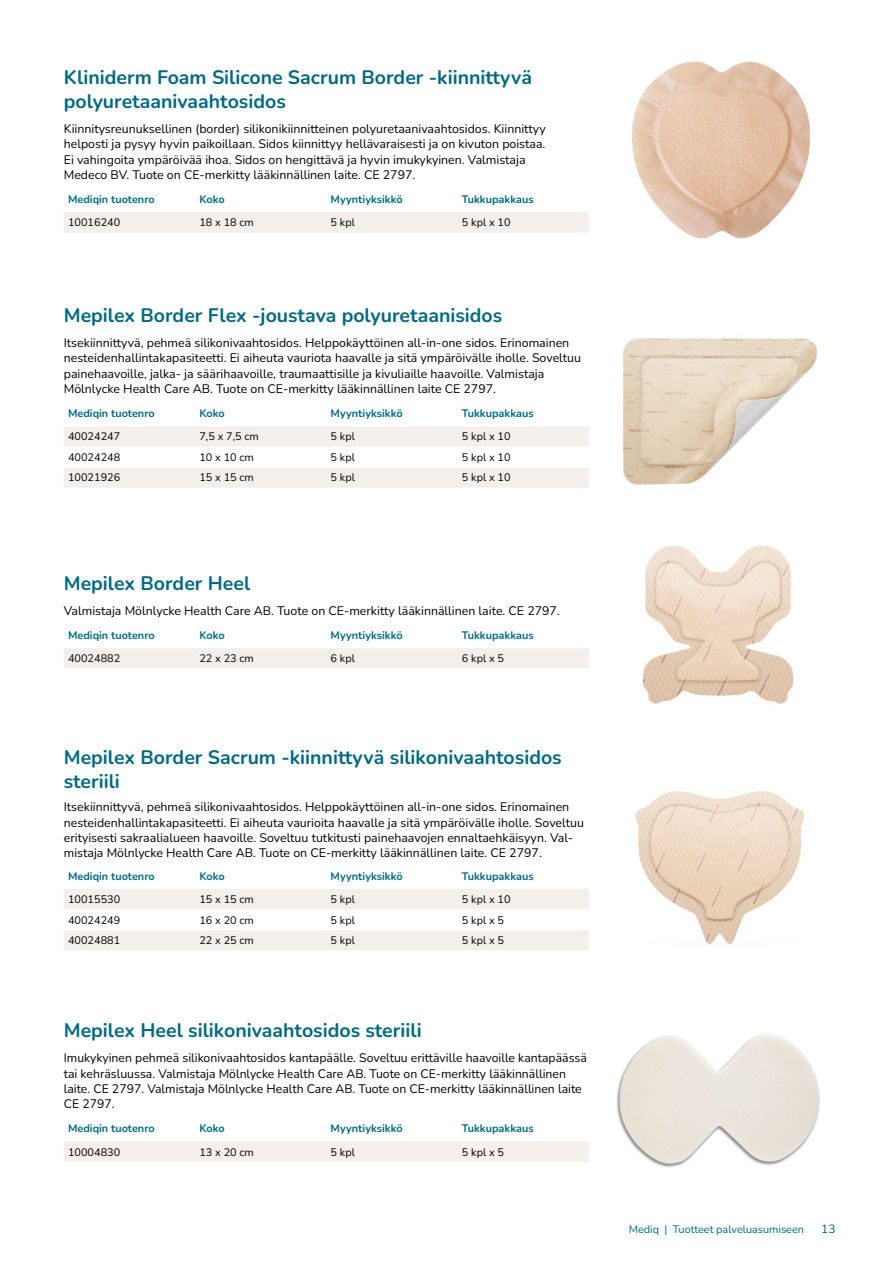
<style>
.page{position:relative;width:893px;height:1263px;background:#fff}
.page>*{position:absolute;margin:0;border:0;box-sizing:border-box;transform-origin:0 0}
.t1{font:700 19.5px/24px "Nunito";color:#006980}
.t2{font:12.3px/15.3px "Nunito";color:#000}
.t3{font:12px "Nunito";color:#006980}
.t4{font:10.8px "Nunito";color:#000}
.t5{font:700 10.8px "Nunito";color:#006980}
.t6{font:10.8px "Nunito";color:#006980}
</style>
<div class="page">
<img style="left:631px;top:61px;width:179px;height:178px">
<div style="left:64px;top:212px;width:525px;height:21px;background:#f5efeb"></div>
<svg style="left:64px;top:426px;width:525px;height:62px"></svg>
<img style="left:622px;top:338px;width:196px;height:147px">
<img style="left:642px;top:545px;width:152px;height:159px">
<div style="left:64px;top:648px;width:525px;height:21px;background:#f5efeb"></div>
<svg style="left:64px;top:889px;width:525px;height:61px"></svg>
<img style="left:635px;top:791px;width:170px;height:153px">
<div style="left:64px;top:1142px;width:525px;height:20px;background:#f5efeb"></div>
<img style="left:616px;top:1034px;width:204px;height:134px">
<h1 class="t1" style="left:64px;top:64px;width:470px">Kliniderm Foam Silicone Sacrum Border -kiinnittyvä polyuretaanivaahtosidos</h1>
<p class="t2" style="left:64px;top:120px;width:484px">Kiinnitysreunuksellinen (border) silikonikiinnitteinen polyuretaanivaahtosidos. Kiinnittyy helposti ja pysyy hyvin paikoillaan. Sidos kiinnittyy hellävaraisesti ja on kivuton poistaa.<br>Ei vahingoita ympäröivää ihoa. Sidos on hengittävä ja hyvin imukykyinen. Valmistaja Medeco BV. Tuote on CE-merkitty lääkinnällinen laite. CE 2797.</p>
<p class="t5" style="left:68px;top:191px;width:88px">Mediqin tuotenro</p>
<p class="t5" style="left:199px;top:191px;width:27px">Koko</p>
<p class="t5" style="left:331px;top:191px;width:74px">Myyntiyksikkö</p>
<p class="t5" style="left:462px;top:191px;width:73px">Tukkupakkaus</p>
<p class="t4" style="left:68px;top:215px;width:54px">10016240</p>
<p class="t4" style="left:199px;top:215px;width:56px">18 x 18 cm</p>
<p class="t4" style="left:331px;top:215px;width:26px">5 kpl</p>
<p class="t4" style="left:462px;top:215px;width:50px">5 kpl x 10</p>
<h1 class="t1" style="left:64px;top:302px;width:440px">Mepilex Border Flex -joustava polyuretaanisidos</h1>
<p class="t2" style="left:64px;top:335px;width:519px">Itsekiinnittyvä, pehmeä silikonivaahtosidos. Helppokäyttöinen all-in-one sidos. Erinomainen nesteidenhallintakapasiteetti. Ei aiheuta vauriota haavalle ja sitä ympäröivälle iholle. Soveltuu painehaavoille, jalka- ja säärihaavoille, traumaattisille ja kivuliaille haavoille. Valmistaja Mölnlycke Health Care AB. Tuote on CE-merkitty lääkinnällinen laite CE 2797.</p>
<p class="t5" style="left:68px;top:406px;width:88px">Mediqin tuotenro</p>
<p class="t5" style="left:199px;top:406px;width:27px">Koko</p>
<p class="t5" style="left:331px;top:406px;width:74px">Myyntiyksikkö</p>
<p class="t5" style="left:462px;top:406px;width:73px">Tukkupakkaus</p>
<p class="t4" style="left:68px;top:429px;width:54px">40024247</p>
<p class="t4" style="left:199px;top:429px;width:61px">7,5 x 7,5 cm</p>
<p class="t4" style="left:331px;top:429px;width:26px">5 kpl</p>
<p class="t4" style="left:462px;top:429px;width:50px">5 kpl x 10</p>
<p class="t4" style="left:68px;top:450px;width:54px">40024248</p>
<p class="t4" style="left:199px;top:450px;width:56px">10 x 10 cm</p>
<p class="t4" style="left:331px;top:450px;width:26px">5 kpl</p>
<p class="t4" style="left:462px;top:450px;width:50px">5 kpl x 10</p>
<p class="t4" style="left:68px;top:470px;width:54px">10021926</p>
<p class="t4" style="left:199px;top:470px;width:56px">15 x 15 cm</p>
<p class="t4" style="left:331px;top:470px;width:26px">5 kpl</p>
<p class="t4" style="left:462px;top:470px;width:50px">5 kpl x 10</p>
<h1 class="t1" style="left:64px;top:570px;width:188px">Mepilex Border Heel</h1>
<p class="t2" style="left:64px;top:603px;width:498px">Valmistaja Mölnlycke Health Care AB. Tuote on CE-merkitty lääkinnällinen laite. CE 2797.</p>
<p class="t5" style="left:68px;top:627px;width:88px">Mediqin tuotenro</p>
<p class="t5" style="left:199px;top:627px;width:27px">Koko</p>
<p class="t5" style="left:331px;top:627px;width:74px">Myyntiyksikkö</p>
<p class="t5" style="left:462px;top:627px;width:73px">Tukkupakkaus</p>
<p class="t4" style="left:68px;top:651px;width:54px">40024882</p>
<p class="t4" style="left:199px;top:651px;width:56px">22 x 23 cm</p>
<p class="t4" style="left:331px;top:651px;width:26px">6 kpl</p>
<p class="t4" style="left:462px;top:651px;width:44px">6 kpl x 5</p>
<h1 class="t1" style="left:64px;top:744px;width:499px">Mepilex Border Sacrum -kiinnittyvä silikonivaahtosidos steriili</h1>
<p class="t2" style="left:64px;top:799px;width:522px">Itsekiinnittyvä, pehmeä silikonivaahtosidos. Helppokäyttöinen all-in-one sidos. Erinomainen nesteidenhallintakapasiteetti. Ei aiheuta vaurioita haavalle ja sitä ympäröivälle iholle. Soveltuu erityisesti sakraalialueen haavoille. Soveltuu tutkitusti painehaavojen ennaltaehkäisyyn. Val&shy;mistaja Mölnlycke Health Care AB. Tuote on CE-merkitty lääkinnällinen laite. CE 2797.</p>
<p class="t5" style="left:68px;top:868px;width:88px">Mediqin tuotenro</p>
<p class="t5" style="left:199px;top:868px;width:27px">Koko</p>
<p class="t5" style="left:331px;top:868px;width:74px">Myyntiyksikkö</p>
<p class="t5" style="left:462px;top:868px;width:73px">Tukkupakkaus</p>
<p class="t4" style="left:68px;top:892px;width:54px">10015530</p>
<p class="t4" style="left:199px;top:892px;width:56px">15 x 15 cm</p>
<p class="t4" style="left:331px;top:892px;width:26px">5 kpl</p>
<p class="t4" style="left:462px;top:892px;width:50px">5 kpl x 10</p>
<p class="t4" style="left:68px;top:912px;width:54px">40024249</p>
<p class="t4" style="left:199px;top:912px;width:56px">16 x 20 cm</p>
<p class="t4" style="left:331px;top:912px;width:26px">5 kpl</p>
<p class="t4" style="left:462px;top:912px;width:44px">5 kpl x 5</p>
<p class="t4" style="left:68px;top:933px;width:54px">40024881</p>
<p class="t4" style="left:199px;top:933px;width:56px">22 x 25 cm</p>
<p class="t4" style="left:331px;top:933px;width:26px">5 kpl</p>
<p class="t4" style="left:462px;top:933px;width:44px">5 kpl x 5</p>
<h1 class="t1" style="left:64px;top:1017px;width:359px">Mepilex Heel silikonivaahtosidos steriili</h1>
<p class="t2" style="left:64px;top:1050px;width:525px">Imukykyinen pehmeä silikonivaahtosidos kantapäälle. Soveltuu erittäville haavoille kantapäässä tai kehräsluussa. Valmistaja Mölnlycke Health Care AB. Tuote on CE-merkitty lääkinnällinen laite. CE 2797. Valmistaja Mölnlycke Health Care AB. Tuote on CE-merkitty lääkinnällinen laite CE 2797.</p>
<p class="t5" style="left:68px;top:1121px;width:88px">Mediqin tuotenro</p>
<p class="t5" style="left:199px;top:1121px;width:27px">Koko</p>
<p class="t5" style="left:331px;top:1121px;width:74px">Myyntiyksikkö</p>
<p class="t5" style="left:462px;top:1121px;width:73px">Tukkupakkaus</p>
<p class="t4" style="left:68px;top:1144px;width:54px">10004830</p>
<p class="t4" style="left:199px;top:1144px;width:56px">13 x 20 cm</p>
<p class="t4" style="left:331px;top:1144px;width:26px">5 kpl</p>
<p class="t4" style="left:462px;top:1144px;width:44px">5 kpl x 5</p>
<p class="t6" style="left:629px;top:1222px;width:177px">Mediq | Tuotteet palveluasumiseen</p>
<p class="t3" style="left:821px;top:1221px;width:16px">13</p>
</div>
